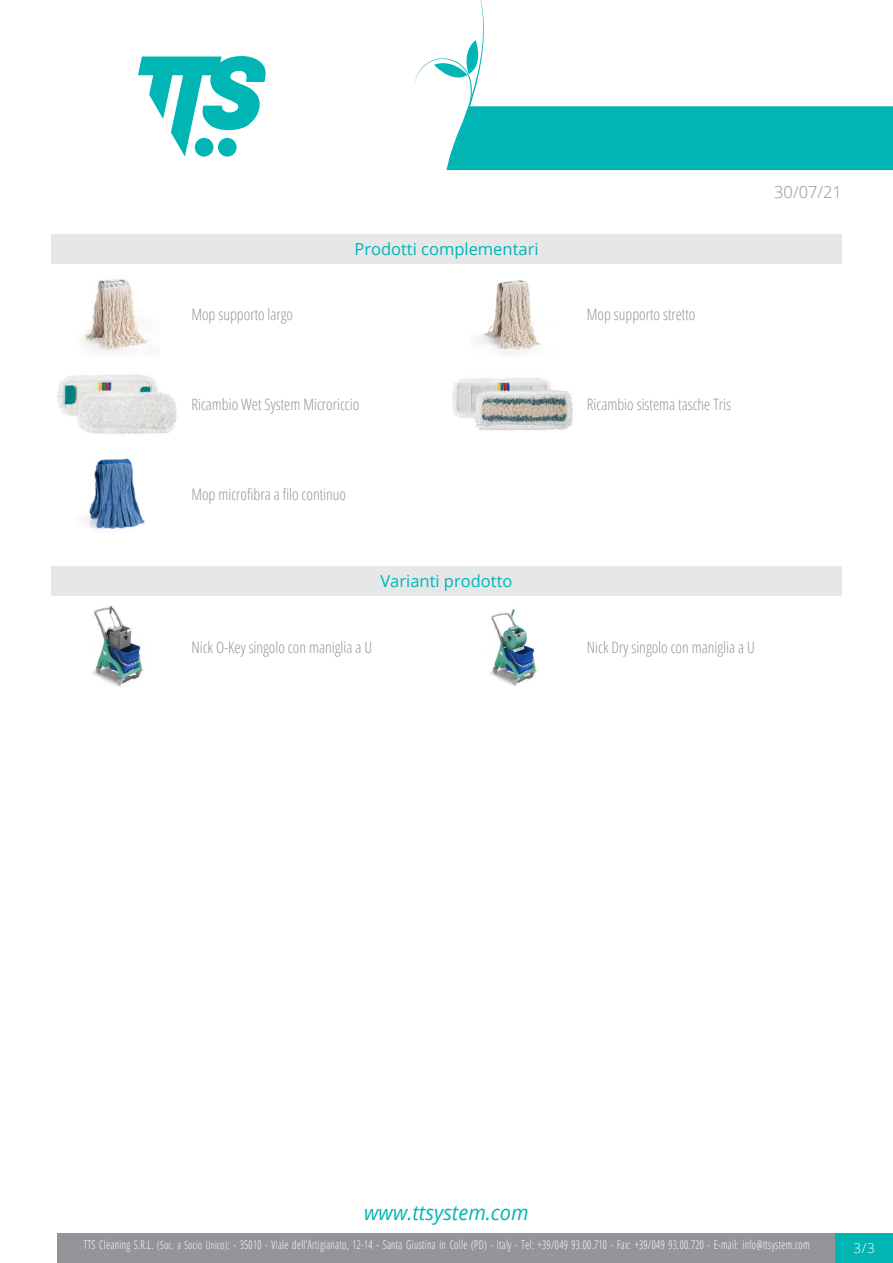
<style>
.page{position:relative;width:893px;height:1263px;background:#fff}
.page>*{position:absolute;margin:0;border:0;box-sizing:border-box;transform-origin:0 0}
.t1{font:italic 20.85px "Open Sans";color:#00b5b3;scale:.96 1}
.Titolo4{font:16.5px "Open Sans";color:#00b5b3}
.Titolo5{font:16.5px "Open Sans";color:#00b5b3}
.t2{font:300 16.5px "Open Sans";color:#939598}
.Nome{font:300 15.75px "Open Sans Condensed";color:#939598}
.t3{font:300 13.5px "Open Sans";color:#fff}
.t4{font:300 12px "Open Sans Condensed";letter-spacing:.035em;color:#fff;scale:.85 1}
.s1{font-size:11.25px}
</style>
<div class="page">
<svg style="left:138px;top:56px;width:128px;height:101px"></svg>
<div style="left:57px;top:1233px;width:779px;height:30px;background:#939598"></div>
<div style="left:836px;top:1233px;width:57px;height:30px;background:#00b5b3"></div>
<svg style="left:415px;top:0;width:478px;height:170px"></svg>
<div style="left:51px;top:234px;width:791px;height:29px;background:#e6e7e9"></div>
<img style="left:82px;top:279px;width:67px;height:74px">
<img style="left:478px;top:280px;width:63px;height:76px">
<img style="left:57px;top:374px;width:120px;height:60px">
<img style="left:452px;top:378px;width:121px;height:53px">
<img style="left:83px;top:458px;width:62px;height:71px">
<div style="left:51px;top:566px;width:791px;height:30px;background:#e6e7e9"></div>
<img style="left:92px;top:605px;width:51px;height:82px">
<img style="left:490px;top:608px;width:47px;height:78px">
<p class="Titolo4" style="left:354px;top:238px;width:186px">Prodotti complementari</p>
<p class="Nome" style="left:191px;top:304px;width:103px">Mop supporto largo</p>
<p class="Nome" style="left:587px;top:304px;width:110px">Mop supporto stretto</p>
<p class="t2" style="left:774px;top:180px;width:69px">30/07/21</p>
<p class="Nome" style="left:191px;top:394px;width:169px">Ricambio Wet System Microriccio</p>
<p class="Nome" style="left:587px;top:394px;width:146px">Ricambio sistema tasche Tris</p>
<p class="Nome" style="left:191px;top:483px;width:156px">Mop microfibra a filo continuo</p>
<p class="Titolo5" style="left:380px;top:570px;width:133px">Varianti prodotto</p>
<p class="Nome" style="left:191px;top:636px;width:182px">Nick O-Key singolo con maniglia a U</p>
<p class="Nome" style="left:587px;top:636px;width:170px">Nick Dry singolo con maniglia a U</p>
<h1 class="t1" style="left:364px;top:1198px;width:173px">www.ttsystem.com</h1>
<p class="t4" style="left:84px;top:1236px;width:855px">TTS Cleaning S.R.L. <span class="s1">(Soc. a Socio Unico)</span>: - 35010 - Viale dell’Artigianato, 12-14 - Santa Giustina in Colle (PD) - Italy - Tel: +39/049 93.00.710 - Fax: +39/049 93.00.720 - E-mail: info@ttsystem.com</p>
<p class="t3" style="left:854px;top:1239px;width:23px">3/3</p>
</div>
